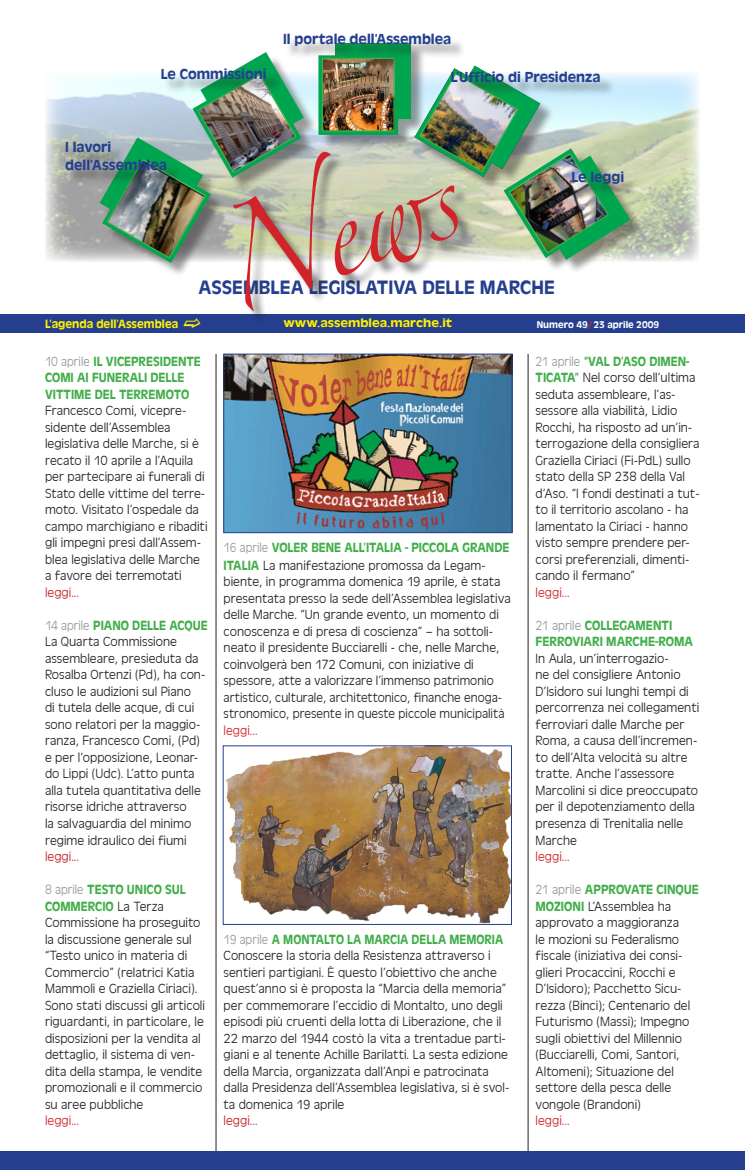
<style>
.page{position:relative;width:745px;height:1170px;background:#fff}
.page>*{position:absolute;margin:0;border:0;box-sizing:border-box;transform-origin:0 0}
.t1{font:86.25px "Zapfino";color:#d1232a;scale:.87 1}
.t2{font:500 20px "Antique Oli T";color:#253f8e}
.t3{font:500 15px/18px "Antique Oli T";color:#253f8e}
.t4{font:13.75px/16.5px "Antique Oli T Ligh";color:#231f20}
.t5{font:500 13.75px/16.5px "Antique Oli T";color:#40ae49;scale:.94 1}
.t6{font:500 13.75px/16.5px "Antique Oli T";color:#40ae49;scale:.95 1}
.t7{font:13.75px "Antique Oli T Ligh";color:#d1232a}
.t8{font:500 13.75px "Antique Oli T";color:#40ae49;scale:.92 1}
.t9{font:13.75px "Antique Oli T Ligh";color:#939598;scale:.93 1}
.t10{font:13.75px "Antique Oli T Ligh";color:#c41f25}
.t11{font:500 12.38px "Antique Oli T";color:#fff101;scale:1.11 1}
.t12{font:500 12.38px "Antique Oli T";color:#fff101}
.t13{font:500 10px "Antique Oli T";color:#fff}
.s1{font-size:93.75px}
.s2{font-family:"Antique Oli T Ligh";font-weight:400;color:#939598}
.s3{font-family:"Antique Oli T";font-weight:500;color:#40ae49}
.s4{color:#d1232a}
</style>
<div class="page">
<img style="left:45px;top:73px;width:654px;height:189px">
<div style="left:101px;top:45px;width:543px;height:232px;background:#231f20;opacity:.45"></div>
<div style="left:334px;top:43px;width:76px;height:76px;background:#00a54f"></div>
<svg style="left:318px;top:61px;width:80px;height:74px"></svg>
<img style="left:323px;top:61px;width:69px;height:69px">
<div style="left:321px;top:58px;width:73px;height:74px;border:1px solid #40ae49"></div>
<img style="left:411px;top:66px;width:219px;height:194px">
<img style="left:100px;top:52px;width:204px;height:213px">
<div style="left:0;top:314px;width:744px;height:19px;background:#253f8e"></div>
<div style="left:234px;top:153px;width:238px;height:172px;background:#231f20;opacity:.55"></div>
<hr style="left:216px;top:354px;width:1px;height:815px;background:#231f20">
<hr style="left:527px;top:354px;width:1px;height:815px;background:#231f20">
<div style="left:68px;top:144px;width:113px;height:41px;background:#231f20;opacity:.45"></div>
<div style="left:163px;top:70px;width:118px;height:24px;background:#231f20;opacity:.45"></div>
<div style="left:285px;top:36px;width:180px;height:25px;background:#231f20;opacity:.45"></div>
<div style="left:453px;top:74px;width:161px;height:24px;background:#231f20;opacity:.45"></div>
<div style="left:573px;top:174px;width:65px;height:25px;background:#231f20;opacity:.45"></div>
<div style="left:0;top:1151px;width:744px;height:18px;background:#253f8e"></div>
<img style="left:225px;top:356px;width:285px;height:175px">
<div style="left:223px;top:354px;width:289px;height:179px;border:1px solid #253f8e"></div>
<img style="left:225px;top:747px;width:284px;height:175px">
<p class="t3" style="left:161px;top:65px;width:107px">LE COMMISSIONI</p>
<p class="t3" style="left:283px;top:31px;width:170px">IL PORTALE DELL’ASSEMBLEA</p>
<p class="t3" style="left:450px;top:68px;width:151px">L’UFFICIO DI PRESIDENZA</p>
<p class="t3" style="left:65px;top:138px;width:103px">I LAVORI<br>DELL’ASSEMBLEA</p>
<h1 class="t1" style="left:206px;top:239px;width:284px;rotate:-20deg"><span class="s1">N</span>ews</h1>
<h2 class="t2" style="left:198px;top:276px;width:357px">ASSEMBLEA LEGISLATIVA DELLE MARCHE</h2>
<p class="t3" style="left:571px;top:168px;width:54px">LE LEGGI</p>
<p class="t12" style="left:45px;top:316px;width:135px">L’AGENDA DELL’ASSEMBLEA</p>
<p class="t11" style="left:283px;top:315px;width:153px">WWW.ASSEMBLEA.MARCHE.IT</p>
<p class="t5" style="left:45px;top:353px;width:73px"><span class="s2">10 aprile</span> IL VICEPRESIDENTE<br>COMI</p>
<p class="t5" style="left:77px;top:369px;width:40px">AI FUNERALI</p>
<p class="t5" style="left:150px;top:369px;width:8px">DELLE</p>
<p class="t5" style="left:45px;top:386px;width:8px">VITTIME</p>
<p class="t5" style="left:95px;top:386px;width:9px">DEL</p>
<p class="t5" style="left:119px;top:386px;width:10px">TERREMOTO</p>
<p class="t4" style="left:45px;top:403px;width:164px">Francesco Comi, vicepre&shy;sidente dell’Assemblea legislativa delle Marche, si è recato il 10 aprile a l’Aquila per partecipare ai funerali di<br>Stato delle vittime del terre&shy;moto. Visitato l’ospedale da campo marchigiano e ribaditi gli impegni presi dall’Assem&shy;blea legislativa delle Marche a favore dei terremotati</p>
<p class="t10" style="left:45px;top:585px;width:36px">leggi...</p>
<p class="t9" style="left:45px;top:618px;width:61px">14 aprile <span class="s3">PIANO</span></p>
<p class="t5" style="left:132px;top:617px;width:8px">DELLE</p>
<p class="t5" style="left:169px;top:617px;width:41px">ACQUE</p>
<p class="t4" style="left:45px;top:634px;width:162px">La Quarta Commissione assembleare, presieduta da<br>Rosalba Ortenzi (Pd), ha con&shy;cluso le audizioni sul Piano<br>di tutela delle acque, di cui sono relatori per la maggio&shy;ranza, Francesco Comi, (Pd) e per l’opposizione, Leonar&shy;do Lippi (Udc). L’atto punta alla tutela quantitativa delle risorse idriche attraverso<br>la salvaguardia del minimo regime idraulico dei fiumi</p>
<p class="t10" style="left:45px;top:849px;width:36px">leggi...</p>
<p class="t9" style="left:45px;top:882px;width:54px">8 aprile <span class="s3">TESTO</span></p>
<p class="t5" style="left:127px;top:881px;width:17px">UNICO</p>
<p class="t5" style="left:165px;top:881px;width:21px">SUL</p>
<p class="t5" style="left:45px;top:897px;width:10px">COMMERCIO</p>
<p class="t4" style="left:45px;top:898px;width:161px;text-indent:72px">La Terza<br>Commissione ha proseguito la discussione generale sul “Testo unico in materia di<br>Commercio” (relatrici Katia<br>Mammoli e Graziella Ciriaci).<br>Sono stati discussi gli articoli riguardanti, in particolare, le disposizioni per la vendita al dettaglio, il sistema di ven&shy;dita della stampa, le vendite promozionali e il commercio su aree pubbliche</p>
<p class="t7" style="left:45px;top:1113px;width:36px">leggi...</p>
<p class="t5" style="left:223px;top:539px;width:305px"><span class="s2">16 aprile</span> VOLER BENE ALL’ITALIA - PICCOLA GRANDE</p>
<p class="t4" style="left:223px;top:557px;width:288px"><span class="s3">ITALIA</span> La manifestazione promossa da Legam&shy;biente, in programma domenica 19 aprile, è stata presentata presso la sede dell’Assemblea legislativa delle Marche. “Un grande evento, un momento di conoscenza e di presa di coscienza” – ha sottoli&shy;neato il presidente Bucciarelli - che, nelle Marche, coinvolgerà ben 172 Comuni, con iniziative di spessore, atte a valorizzare l’immenso patrimonio artistico, culturale, architettonico, finanche enoga&shy;stronomico, presente in queste piccole municipalità</p>
<p class="t7" style="left:223px;top:723px;width:36px">leggi...</p>
<p class="t8" style="left:223px;top:931px;width:74px"><span class="s2">19 aprile</span> A MONTALTO</p>
<p class="t8" style="left:347px;top:931px;width:28px">LA MARCIA</p>
<p class="t8" style="left:411px;top:931px;width:9px">DELLA</p>
<p class="t8" style="left:449px;top:931px;width:10px">MEMORIA</p>
<p class="t4" style="left:223px;top:947px;width:287px">Conoscere la storia della Resistenza attraverso i sentieri partigiani. È questo l’obiettivo che anche quest’anno si è proposta la “Marcia della memoria” per commemorare l’eccidio di Montalto, uno degli episodi più cruenti della lotta di Liberazione, che il 22 marzo del 1944 costò la vita a trentadue parti&shy;giani e al tenente Achille Barilatti. La sesta edizione della Marcia, organizzata dall’Anpi e patrocinata dalla Presidenza dell’Assemblea legislativa, si è svol&shy;ta domenica 19 aprile</p>
<p class="t10" style="left:223px;top:1113px;width:36px">leggi...</p>
<p class="t13" style="left:536px;top:319px;width:124px">NUMERO 49<span class="s4">/</span>23 APRILE 2009</p>
<p class="t5" style="left:535px;top:353px;width:102px"><span class="s2">21 aprile</span> “VAL D’ASO</p>
<p class="t5" style="left:649px;top:353px;width:9px">DIMEN</p>
<p class="t5" style="left:685px;top:353px;width:5px">-</p>
<p class="t5" style="left:535px;top:369px;width:9px">TICATA</p>
<p class="t4" style="left:535px;top:370px;width:165px;text-indent:39px"><span class="s3">”</span> Nel corso dell’ultima seduta assembleare, l’as&shy;sessore alla viabilità, Lidio<br>Rocchi, ha risposto ad un’in&shy;terrogazione della consigliera<br>Graziella Ciriaci (Fi-PdL) sullo stato della SP 238 della Val d’Aso. “I fondi destinati a tut&shy;to il territorio ascolano - ha lamentato la Ciriaci - hanno visto sempre prendere per&shy;corsi preferenziali, dimenti&shy;cando il fermano”</p>
<p class="t7" style="left:535px;top:585px;width:36px">leggi...</p>
<p class="t6" style="left:535px;top:617px;width:61px"><span class="s2">21 aprile</span> COLLEGAMENTI<br>FERROVIARI</p>
<p class="t6" style="left:606px;top:633px;width:10px">MARCHE</p>
<p class="t6" style="left:654px;top:633px;width:14px">-ROMA</p>
<p class="t4" style="left:535px;top:650px;width:165px">In Aula, un’interrogazio-<br>ne del consigliere Antonio<br>D’Isidoro sui lunghi tempi di percorrenza nei collegamenti ferroviari dalle Marche per<br>Roma, a causa dell’incremen&shy;to dell’Alta velocità su altre tratte. Anche l’assessore<br>Marcolini si dice preoccupato per il depotenziamento della presenza di Trenitalia nelle<br>Marche</p>
<p class="t7" style="left:535px;top:849px;width:36px">leggi...</p>
<p class="t6" style="left:535px;top:881px;width:61px"><span class="s2">21 aprile</span> APPROVATE</p>
<p class="t6" style="left:656px;top:881px;width:45px">CINQUE</p>
<p class="t6" style="left:535px;top:897px;width:34px">MOZIONI</p>
<p class="t4" style="left:535px;top:898px;width:156px;text-indent:52px">L’Assemblea ha approvato a maggioranza le mozioni su Federalismo fiscale (iniziativa dei consi&shy;glieri Procaccini, Rocchi e<br>D’Isidoro); Pacchetto Sicu&shy;rezza (Binci); Centenario del<br>Futurismo (Massi); Impegno sugli obiettivi del Millennio (Bucciarelli, Comi, Santori,<br>Altomeni); Situazione del settore della pesca delle vongole (Brandoni)</p>
<p class="t7" style="left:535px;top:1113px;width:36px">leggi...</p>
</div>
